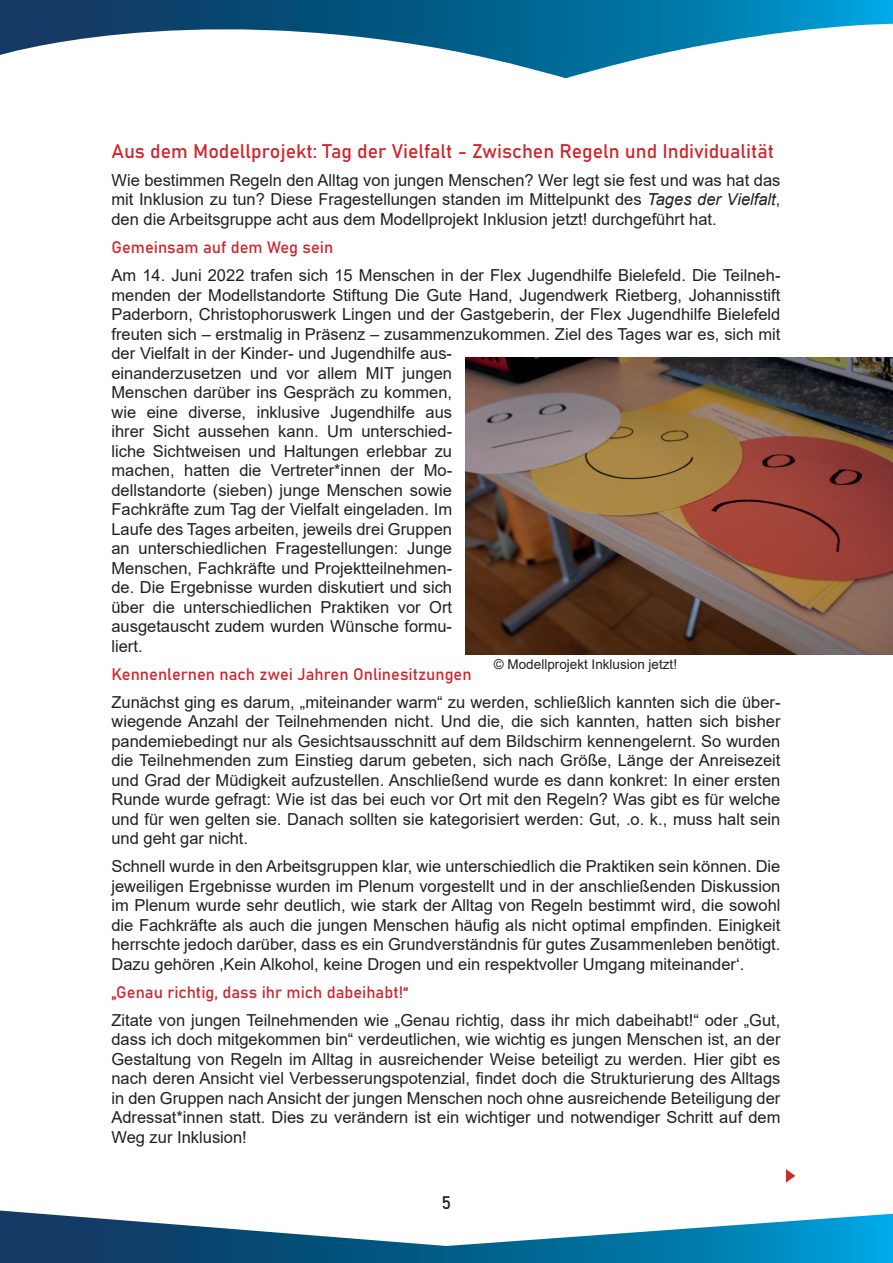
<style>
.page{position:relative;width:893px;height:1263px;background:#fff}
.page>*{position:absolute;margin:0;border:0;box-sizing:border-box;transform-origin:0 0}
.t1{font:19.5px "Bahnschrift";color:#d0232a}
.t2{font:18px "Bahnschrift";color:#231f20}
.t3{font:16.5px/19.5px "Arial";color:#231f20;text-align:justify}
.t4{font:16.5px "Bahnschrift";color:#d0232c}
.t5{font:13.5px "Arial";color:#231f20}
.s1{font-style:italic}
</style>
<div class="page">
<svg style="left:0;top:0;width:893px;height:78px"></svg>
<svg style="left:0;top:1210px;width:893px;height:53px"></svg>
<img style="left:465px;top:358px;width:428px;height:297px">
<svg style="left:786px;top:1169px;width:9px;height:13px"></svg>
<p class="t1" style="left:111px;top:136px;width:664px">Aus dem Modellprojekt: Tag der Vielfalt - Zwischen Regeln und Individualität</p>
<p class="t3" style="left:111px;top:170px;width:670px">Wie bestimmen Regeln den Alltag von jungen Menschen? Wer legt sie fest und was hat das mit Inklusion zu tun? Diese Fragestellungen standen im Mittelpunkt des <span class="s1">Tages der Vielfalt</span>, den die Arbeitsgruppe acht aus dem Modellprojekt Inklusion jetzt! durchgeführt hat.</p>
<p class="t4" style="left:111px;top:235px;width:223px">Gemeinsam auf dem Weg sein</p>
<p class="t3" style="left:111px;top:266px;width:670px;text-align:left">Am 14. Juni 2022 trafen sich 15 Menschen in der Flex Jugendhilfe Bielefeld. Die Teilneh&shy;menden der Modellstandorte Stiftung Die Gute Hand, Jugendwerk Rietberg, Johannisstift Paderborn, Christophoruswerk Lingen und der Gastgeberin, der Flex Jugendhilfe Bielefeld freuten sich – erstmalig in Präsenz – zusammenzukommen. Ziel des Tages war es, sich mit der Vielfalt in der Kinder- und Jugendhilfe aus-<br>einanderzusetzen und vor allem MIT jungen<br>Menschen darüber ins Gespräch zu kommen,<br>wie eine diverse, inklusive Jugendhilfe aus<br>ihrer Sicht aussehen kann. Um unterschied-<br>liche Sichtweisen und Haltungen erlebbar zu<br>machen, hatten die Vertreter*innen der Mo-<br>dellstandorte (sieben) junge Menschen sowie<br>Fachkräfte zum Tag der Vielfalt eingeladen. Im<br>Laufe des Tages arbeiten, jeweils drei Gruppen<br>an unterschiedlichen Fragestellungen: Junge<br>Menschen, Fachkräfte und Projektteilnehmen-<br>de. Die Ergebnisse wurden diskutiert und sich<br>über die unterschiedlichen Praktiken vor Ort<br>ausgetauscht zudem wurden Wünsche formu-<br>liert.</p>
<p class="t4" style="left:111px;top:661px;width:362px">Kennenlernen nach zwei Jahren Onlinesitzungen</p>
<p class="t3" style="left:111px;top:692px;width:671px">Zunächst ging es darum, „miteinander warm“ zu werden, schließlich kannten sich die über&shy;wiegende Anzahl der Teilnehmenden nicht. Und die, die sich kannten, hatten sich bisher pandemiebedingt nur als Gesichtsausschnitt auf dem Bildschirm kennengelernt. So wurden die Teilnehmenden zum Einstieg darum gebeten, sich nach Größe, Länge der Anreisezeit und Grad der Müdigkeit aufzustellen. Anschließend wurde es dann konkret: In einer ersten Runde wurde gefragt: Wie ist das bei euch vor Ort mit den Regeln? Was gibt es für welche und für wen gelten sie. Danach sollten sie kategorisiert werden: Gut, .o. k., muss halt sein und geht gar nicht.</p>
<p class="t3" style="left:111px;top:857px;width:671px">Schnell wurde in den Arbeitsgruppen klar, wie unterschiedlich die Praktiken sein können. Die jeweiligen Ergebnisse wurden im Plenum vorgestellt und in der anschließenden Diskussion im Plenum wurde sehr deutlich, wie stark der Alltag von Regeln bestimmt wird, die sowohl die Fachkräfte als auch die jungen Menschen häufig als nicht optimal empfinden. Einigkeit herrschte jedoch darüber, dass es ein Grundverständnis für gutes Zusammenleben benötigt.<br>Dazu gehören ‚Kein Alkohol, keine Drogen und ein respektvoller Umgang miteinander‘.</p>
<p class="t4" style="left:111px;top:979px;width:299px">„Genau richtig, dass ihr mich dabeihabt!“</p>
<p class="t3" style="left:111px;top:1010px;width:670px">Zitate von jungen Teilnehmenden wie „Genau richtig, dass ihr mich dabeihabt!“ oder „Gut, dass ich doch mitgekommen bin“ verdeutlichen, wie wichtig es jungen Menschen ist, an der Gestaltung von Regeln im Alltag in ausreichender Weise beteiligt zu werden. Hier gibt es nach deren Ansicht viel Verbesserungspotenzial, findet doch die Strukturierung des Alltags in den Gruppen nach Ansicht der jungen Menschen noch ohne ausreichende Beteiligung der Adressat*innen statt. Dies zu verändern ist ein wichtiger und notwendiger Schritt auf dem Weg zur Inklusion!</p>
<p class="t5" style="left:494px;top:655px;width:185px">© Modellprojekt Inklusion jetzt!</p>
<p class="t2" style="left:442px;top:1189px;width:11px">5</p>
</div>
